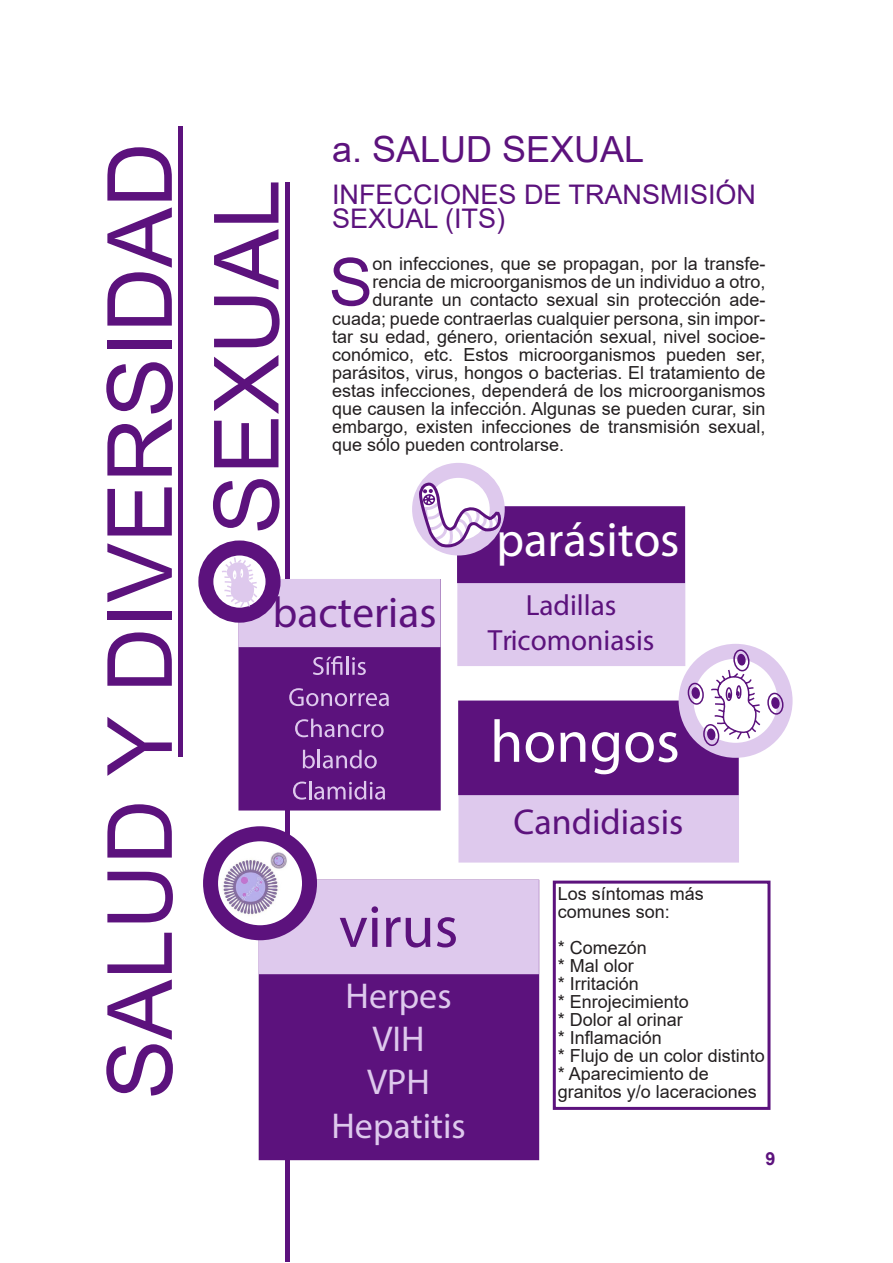
<style>
.page{position:relative;width:893px;height:1263px;background:#fff}
.page>*{position:absolute;margin:0;border:0;box-sizing:border-box;transform-origin:0 0}
.t1{font:90px "Arial";color:#5c127d}
.t2{font:66px "Arial";color:#5c127d}
.t3{font:60px "Myriad Pro";color:#fff}
.t4{font:60px "Myriad Pro";color:#5c127d}
.t5{font:48.75px "Myriad Pro";color:#fff}
.t6{font:43.2px "Myriad Pro";color:#5c127d}
.t7{font:36px/43.2px "Myriad Pro";color:#dec9ed;text-align:center}
.t8{font:36px "Arial";color:#5c127d}
.t9{font:36px "Myriad Pro";color:#5c127d}
.t10{font:29.25px/35.1px "Myriad Pro";color:#5c127d;text-align:center}
.t11{font:27px/24px "Arial";color:#5c127d}
.t12{font:18px/18px "Arial";color:#231f20}
.t13{font:700 18px "Arial";color:#5c127d}
</style>
<div class="page">
<div style="left:553px;top:881px;width:217px;height:229px;background:#fff;border:3px solid #5c127d"></div>
<div style="left:178px;top:126px;width:5px;height:630px;background:#5c127d"></div>
<hr style="left:285px;top:182px;width:4px;height:1079px;background:#5c127d">
<div style="left:457px;top:506px;width:228px;height:160px;background:#dec9ed"></div>
<div style="left:457px;top:506px;width:228px;height:77px;background:#5c127d"></div>
<div style="left:412px;top:463px;width:93px;height:92px;border:15px solid #dec9ed;border-radius:50%"></div>
<svg style="left:419px;top:480px;width:83px;height:69px"></svg>
<div style="left:238px;top:579px;width:203px;height:231px;background:#5c127d"></div>
<div style="left:238px;top:579px;width:202px;height:68px;background:#dec9ed"></div>
<svg style="left:206px;top:548px;width:67px;height:67px"></svg>
<div style="left:198px;top:540px;width:83px;height:83px;border:15px solid #5c127d;border-radius:50%"></div>
<svg style="left:220px;top:556px;width:39px;height:53px"></svg>
<svg style="left:313px;top:656px;width:29px;height:19px"></svg>
<hr style="left:346px;top:656px;width:3px;height:19px;background:#dec9ed">
<svg style="left:352px;top:657px;width:14px;height:18px"></svg>
<svg style="left:289px;top:688px;width:100px;height:18px"></svg>
<svg style="left:295px;top:719px;width:89px;height:18px"></svg>
<svg style="left:303px;top:750px;width:74px;height:18px"></svg>
<svg style="left:293px;top:781px;width:92px;height:19px"></svg>
<div style="left:458px;top:701px;width:281px;height:161px;background:#dec9ed"></div>
<div style="left:458px;top:701px;width:281px;height:94px;background:#5c127d"></div>
<div style="left:679px;top:644px;width:114px;height:114px;border:15px solid #dec9ed;border-radius:50%"></div>
<svg style="left:687px;top:650px;width:97px;height:96px"></svg>
<div style="left:707px;top:728px;width:8px;height:12px;background:#5c127d;border-radius:50%"></div>
<div style="left:259px;top:880px;width:280px;height:280px;background:#5c127d"></div>
<div style="left:258px;top:880px;width:281px;height:94px;background:#dec9ed"></div>
<svg style="left:211px;top:834px;width:98px;height:99px;fill:#5c127d"></svg>
<div style="left:203px;top:826px;width:114px;height:114px;border:15px solid #5c127d;border-radius:50%"></div>
<img style="left:220px;top:844px;width:78px;height:78px;border-radius:39px">
<p class="t1" style="left:78px;top:1099px;width:958px;rotate:-90deg">SALUD Y DIVERSIDAD</p>
<p class="t8" style="left:332px;top:125px;width:314px">a. SALUD SEXUAL</p>
<p class="t11" style="left:332px;top:183px;width:426px">INFECCIONES DE TRANSMISIÓN<br>SEXUAL (ITS)</p>
<p class="t12" style="left:372px;top:255px;width:394px">on infecciones, que se propagan, por la transfe&shy;rencia de microorganismos de un individuo a otro,</p>
<p class="t1" style="left:185px;top:534px;width:357px;rotate:-90deg">SEXUAL</p>
<p class="t2" style="left:329px;top:237px;width:46px">S</p>
<p class="t12" style="left:372px;top:291px;width:394px">durante un contacto sexual sin protección ade-</p>
<p class="t12" style="left:332px;top:309px;width:435px;text-align:justify">cuada; puede contraerlas cualquier persona, sin impor&shy;tar su edad, género, orientación sexual, nivel socioe&shy;conómico, etc. Estos microorganismos pueden ser, parásitos, virus, hongos o bacterias. El tratamiento de estas infecciones, dependerá de los microorganismos que causen la infección. Algunas se pueden curar, sin embargo, existen infecciones de transmisión sexual, que sólo pueden controlarse.</p>
<h3 class="t5" style="left:496px;top:510px;width:185px">parásitos</h3>
<h3 class="t10" style="left:488px;top:587px;width:168px">Ladillas<br>Tricomoniasis</h3>
<h3 class="t6" style="left:273px;top:586px;width:165px">bacterias</h3>
<h3 class="t4" style="left:339px;top:890px;width:121px">virus</h3>
<h3 class="t7" style="left:331px;top:974px;width:136px">Herpes<br>VIH<br>VPH<br>Hepatitis</h3>
<h3 class="t3" style="left:490px;top:705px;width:191px">hongos</h3>
<h3 class="t9" style="left:514px;top:800px;width:171px">Candidiasis</h3>
<p class="t12" style="left:558px;top:885px;width:148px">Los síntomas más</p>
<p class="t12" style="left:558px;top:903px;width:114px">comunes son:</p>
<p class="t12" style="left:558px;top:939px;width:91px">* Comezón</p>
<p class="t12" style="left:558px;top:957px;width:78px">* Mal olor</p>
<p class="t12" style="left:558px;top:975px;width:83px">* Irritación</p>
<p class="t12" style="left:558px;top:993px;width:133px">* Enrojecimiento</p>
<p class="t12" style="left:558px;top:1011px;width:127px">* Dolor al orinar</p>
<p class="t12" style="left:558px;top:1029px;width:106px">* Inflamación</p>
<p class="t12" style="left:558px;top:1047px;width:209px">* Flujo de un color distinto</p>
<p class="t12" style="left:558px;top:1065px;width:153px">* Aparecimiento de</p>
<p class="t12" style="left:558px;top:1083px;width:201px">granitos y/o laceraciones</p>
<p class="t13" style="left:765px;top:1146px;width:12px">9</p>
</div>
